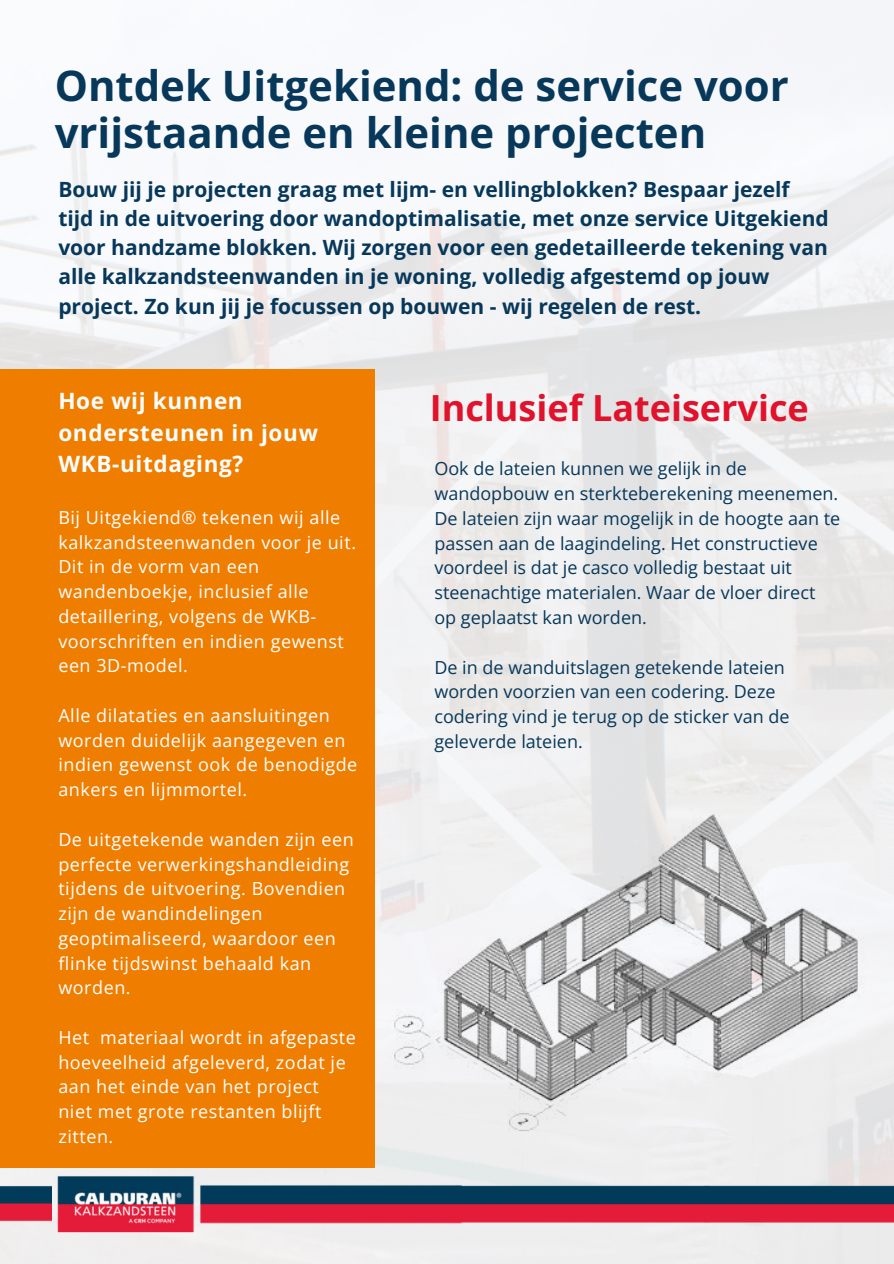
<style>
.page{position:relative;width:894px;height:1264px;background:#fff}
.page>*{position:absolute;margin:0;border:0;box-sizing:border-box;transform-origin:0 0}
.t1{font:700 41.85px/47.2px "Open Sans";color:#07385a}
.t2{font:700 36px "Open Sans";color:#e1122b}
.t3{font:700 22.5px/31.5px "Open Sans";letter-spacing:.03em;color:#fff}
.t4{font:700 21px/29.2px "Open Sans";color:#07385a}
.t5{font:18px/24.8px "Open Sans";letter-spacing:.03em;color:#fff}
.t6{font:18px/24.8px "Open Sans";color:#07385a}
</style>
<div class="page">
<img style="left:0;top:0;width:893px;height:1263px">
<img style="left:0;top:1167px;width:51px;height:78px">
<img style="left:55px;top:1154px;width:838px;height:91px">
<div style="left:0;top:369px;width:375px;height:798px;background:#ef7d00"></div>
<img style="left:375px;top:805px;width:500px;height:348px">
<h1 class="t1" style="left:55px;top:61px;width:735px">Ontdek Uitgekiend: de service voor vrijstaande en kleine projecten</h1>
<p class="t4" style="left:58px;top:174px;width:771px">Bouw jij je projecten graag met lijm- en vellingblokken? Bespaar jezelf tijd in de uitvoering door wandoptimalisatie, met onze service Uitgekiend voor handzame blokken. Wij zorgen voor een gedetailleerde tekening van alle kalkzandsteenwanden in je woning, volledig afgestemd op jouw project. Zo kun jij je focussen op bouwen - wij regelen de rest.</p>
<p class="t3" style="left:58px;top:384px;width:261px">Hoe wij kunnen ondersteunen in jouw<br>WKB-uitdaging?</p>
<p class="t5" style="left:58px;top:504px;width:299px">Bij Uitgekiend® tekenen wij alle kalkzandsteenwanden voor je uit.<br>Dit in de vorm van een wandenboekje, inclusief alle detaillering, volgens de WKB&shy;voorschriften en indien gewenst een 3D-model.</p>
<p class="t5" style="left:58px;top:702px;width:300px">Alle dilataties en aansluitingen worden duidelijk aangegeven en indien gewenst ook de benodigde ankers en lijmmortel.</p>
<p class="t5" style="left:58px;top:826px;width:297px">De uitgetekende wanden zijn een perfecte verwerkingshandleiding tijdens de uitvoering. Bovendien zijn de wandindelingen geoptimaliseerd, waardoor een flinke tijdswinst behaald kan worden.</p>
<p class="t5" style="left:58px;top:1024px;width:299px">Het materiaal wordt in afgepaste hoeveelheid afgeleverd, zodat je aan het einde van het project niet met grote restanten blijft zitten.</p>
<h2 class="t2" style="left:429px;top:383px;width:380px">Inclusief Lateiservice</h2>
<p class="t6" style="left:434px;top:456px;width:407px">Ook de lateien kunnen we gelijk in de wandopbouw en sterkteberekening meenemen.<br>De lateien zijn waar mogelijk in de hoogte aan te passen aan de laagindeling. Het constructieve voordeel is dat je casco volledig bestaat uit steenachtige materialen. Waar de vloer direct op geplaatst kan worden.</p>
<p class="t6" style="left:434px;top:654px;width:356px">De in de wanduitslagen getekende lateien worden voorzien van een codering. Deze codering vind je terug op de sticker van de geleverde lateien.</p>
</div>
